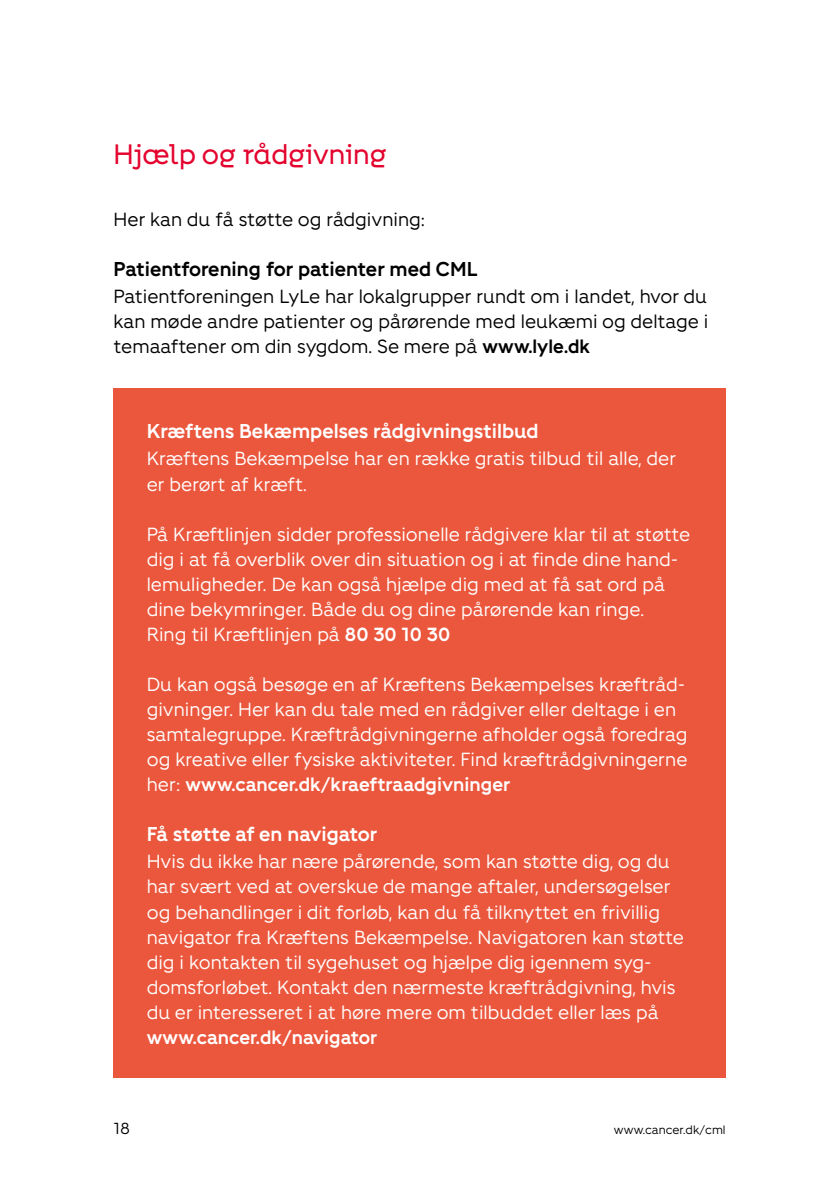
<style>
.page{position:relative;width:840px;height:1191px;background:#fff}
.page>*{position:absolute;margin:0;border:0;box-sizing:border-box;transform-origin:0 0}
.t1{font:28px "Fighter Overskrift";color:#e4032e}
.t2{font:700 20px "Fighter";color:#fff}
.t3{font:700 20px "Fighter";color:#000}
.t4{font:19px/25px "Fighter";color:#fff}
.t5{font:19px/25px "Fighter";color:#000;text-align:justify}
.t6{font:700 19px "Fighter";color:#fff}
.t7{font:16px "Fighter";color:#000}
.t8{font:12px "Fighter";color:#000}
.s1{font-weight:700}
</style>
<div class="page">
<div style="left:113px;top:387px;width:612px;height:690px;background:#eb573d"></div>
<h1 class="t1" style="left:113px;top:138px;width:274px">Hjælp og rådgivning</h1>
<p class="t5" style="left:113px;top:205px;width:313px">Her kan du få støtte og rådgivning:</p>
<p class="t3" style="left:113px;top:255px;width:365px">Patientforening for patienter med CML</p>
<p class="t5" style="left:113px;top:283px;width:596px">Patientforeningen LyLe har lokalgrupper rundt om i landet, hvor du kan møde andre patienter og pårørende med leukæmi og deltage i temaaftener om din sygdom. Se mere på <span class="s1">www.lyle.dk</span></p>
<p class="t2" style="left:147px;top:417px;width:393px">Kræftens Bekæmpelses rådgivningstilbud</p>
<p class="t4" style="left:147px;top:445px;width:530px">Kræftens Bekæmpelse har en række gratis tilbud til alle, der er berørt af kræft.</p>
<p class="t4" style="left:147px;top:520px;width:545px">På Kræftlinjen sidder professionelle rådgivere klar til at støtte dig i at få overblik over din situation og i at finde dine hand&shy;lemuligheder. De kan også hjælpe dig med at få sat ord på dine bekymringer. Både du og dine pårørende kan ringe.<br>Ring til Kræftlinjen på <span class="s1">80 30 10 30</span></p>
<p class="t4" style="left:147px;top:670px;width:542px">Du kan også besøge en af Kræftens Bekæmpelses kræftråd&shy;givninger. Her kan du tale med en rådgiver eller deltage i en samtalegruppe. Kræftrådgivningerne afholder også foredrag og kreative eller fysiske aktiviteter. Find kræftrådgivningerne her: <span class="s1">www.cancer.dk/kraeftraadgivninger</span></p>
<p class="t2" style="left:147px;top:819px;width:232px">Få støtte af en navigator</p>
<p class="t4" style="left:147px;top:848px;width:538px">Hvis du ikke har nære pårørende, som kan støtte dig, og du har svært ved at overskue de mange aftaler, undersøgelser og behandlinger i dit forløb, kan du få tilknyttet en frivillig navigator fra Kræftens Bekæmpelse. Navigatoren kan støtte dig i kontakten til sygehuset og hjælpe dig igennem syg&shy;domsforløbet. Kontakt den nærmeste kræftrådgivning, hvis du er interesseret i at høre mere om tilbuddet eller læs på</p>
<p class="t6" style="left:147px;top:1023px;width:232px">www.cancer.dk/navigator</p>
<p class="t7" style="left:113px;top:1117px;width:18px">18</p>
<p class="t8" style="left:613px;top:1121px;width:113px">www.cancer.dk/cml</p>
</div>
